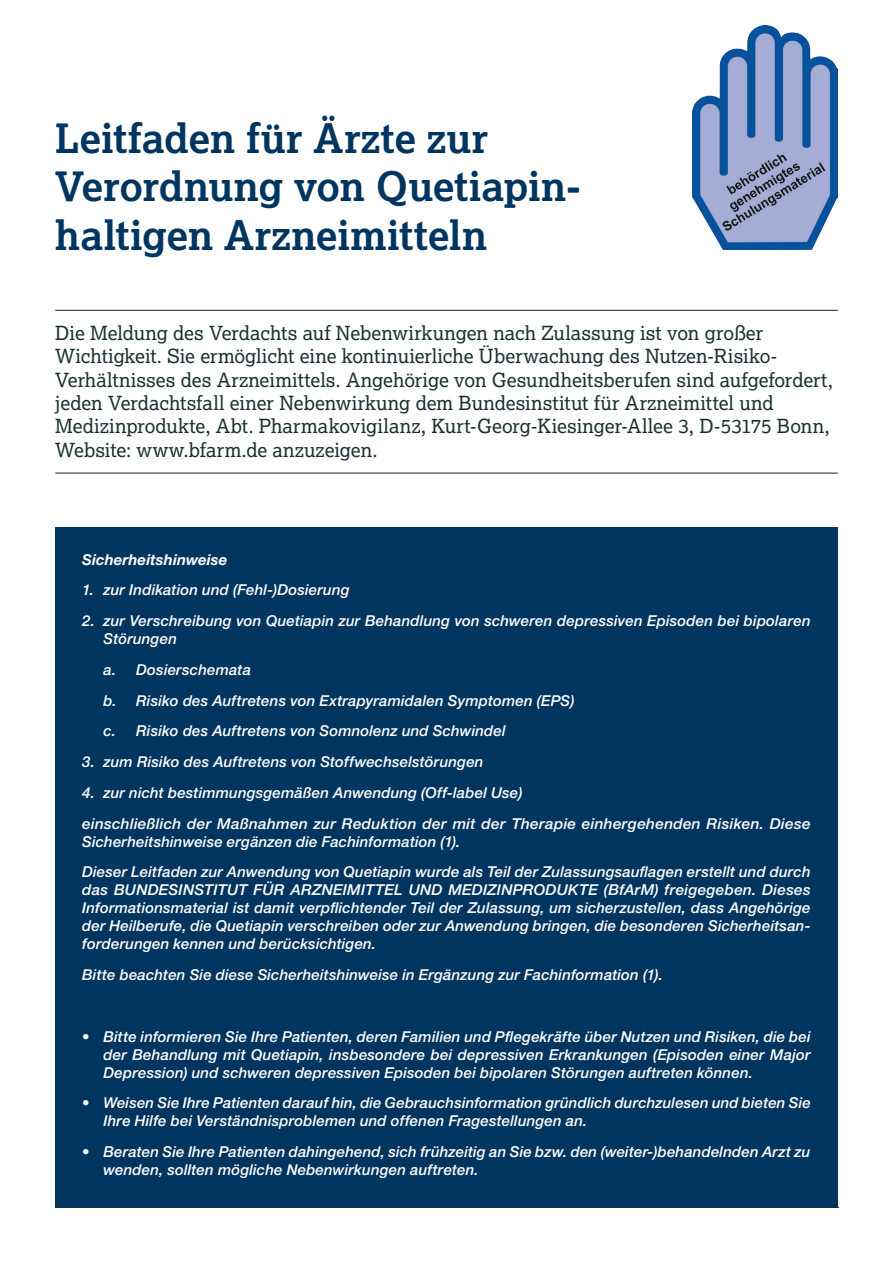
<style>
.page{position:relative;width:893px;height:1263px;background:#fff}
.page>*{position:absolute;margin:0;border:0;box-sizing:border-box;transform-origin:0 0}
.t1{font:700 40.5px/48.6px "Lexia";color:#003560}
.t2{font:19.5px/23.4px "Lexia";letter-spacing:-.005em;color:#1b3030}
.t3{font:italic 500 15px/18px "Helvetica Neue LT";letter-spacing:.01em;color:#fff}
.t4{font:italic 700 15px "Helvetica Neue LT";letter-spacing:.005em;color:#fff}
</style>
<div class="page">
<div style="left:55px;top:527px;width:783px;height:681px;background:#003560"></div>
<hr style="left:55px;top:310px;width:783px;height:1px;background:#231f20">
<hr style="left:55px;top:473px;width:783px;height:1px;background:#231f20">
<hr style="left:55px;top:1207px;width:784px;height:1px;background:#1b3030">
<img style="left:693px;top:25px;width:145px;height:225px">
<h1 class="t1" style="left:55px;top:113px;width:527px">Leitfaden für Ärzte zur<br>Verordnung von Quetiapin&shy;haltigen Arzneimitteln</h1>
<p class="t2" style="left:55px;top:321px;width:779px">Die Meldung des Verdachts auf Nebenwirkungen nach Zulassung ist von großer Wichtigkeit. Sie ermöglicht eine kontinuierliche Überwachung des Nutzen-Risiko-Verhältnisses des Arzneimittels. Angehörige von Gesundheitsberufen sind aufgefordert, jeden Verdachtsfall einer Nebenwirkung dem Bundesinstitut für Arzneimittel und Medizinprodukte, Abt. Pharmakovigilanz, Kurt-Georg-Kiesinger-Allee 3, D-53175 Bonn, Website: www.bfarm.de anzuzeigen.</p>
<p class="t4" style="left:82px;top:550px;width:147px">Sicherheitshinweise</p>
<p class="t3" style="left:82px;top:581px;width:269px">1. zur Indikation und (Fehl-)Dosierung</p>
<p class="t3" style="left:103px;top:612px;width:709px;text-indent:-21px">2. zur Verschreibung von Quetiapin zur Behandlung von schweren depressiven Episoden bei bipolaren<br>Störungen</p>
<p class="t3" style="left:103px;top:654px;width:473px;line-height:30.8px">a. Dosierschemata<br>b. Risiko des Auftretens von Extrapyramidalen Symptomen (EPS) c. Risiko des Auftretens von Somnolenz und Schwindel</p>
<p class="t3" style="left:82px;top:753px;width:403px">3. zum Risiko des Auftretens von Stoffwechselstörungen</p>
<p class="t3" style="left:82px;top:777px;width:730px;line-height:30.8px">4. zur nicht bestimmungsgemäßen Anwendung (Off-label Use)<br>einschließlich der Maßnahmen zur Reduktion der mit der Therapie einhergehenden Risiken. Diese</p>
<p class="t3" style="left:82px;top:826px;width:730px;line-height:30.8px">Sicherheitshinweise ergänzen die Fachinformation (1).<br>Dieser Leitfaden zur Anwendung von Quetiapin wurde als Teil der Zulassungsauflagen erstellt und durch</p>
<p class="t3" style="left:82px;top:881px;width:730px;text-align:justify">das BUNDESINSTITUT FÜR ARZNEIMITTEL UND MEDIZINPRODUKTE (BfArM) freigegeben. Dieses Informationsmaterial ist damit verpflichtender Teil der Zulassung, um sicherzustellen, dass Angehörige der Heilberufe, die Quetiapin verschreiben oder zur Anwendung bringen, die besonderen Sicherheitsan&shy;forderungen kennen und berücksichtigen.</p>
<p class="t3" style="left:82px;top:966px;width:582px">Bitte beachten Sie diese Sicherheitshinweise in Ergänzung zur Fachinformation (1).</p>
<p class="t3" style="left:103px;top:1027px;width:709px;text-align:justify;text-indent:-21px">• Bitte informieren Sie Ihre Patienten, deren Familien und Pflegekräfte über Nutzen und Risiken, die bei der Behandlung mit Quetiapin, insbesondere bei depressiven Erkrankungen (Episoden einer Major Depression) und schweren depressiven Episoden bei bipolaren Störungen auftreten können.</p>
<p class="t3" style="left:103px;top:1094px;width:709px;text-indent:-21px">• Weisen Sie Ihre Patienten darauf hin, die Gebrauchsinformation gründlich durchzulesen und bieten Sie<br>Ihre Hilfe bei Verständnisproblemen und offenen Fragestellungen an.</p>
<p class="t3" style="left:103px;top:1143px;width:709px;text-indent:-21px">• Beraten Sie Ihre Patienten dahingehend, sich frühzeitig an Sie bzw. den (weiter-)behandelnden Arzt zu wenden, sollten mögliche Nebenwirkungen auftreten.</p>
</div>
